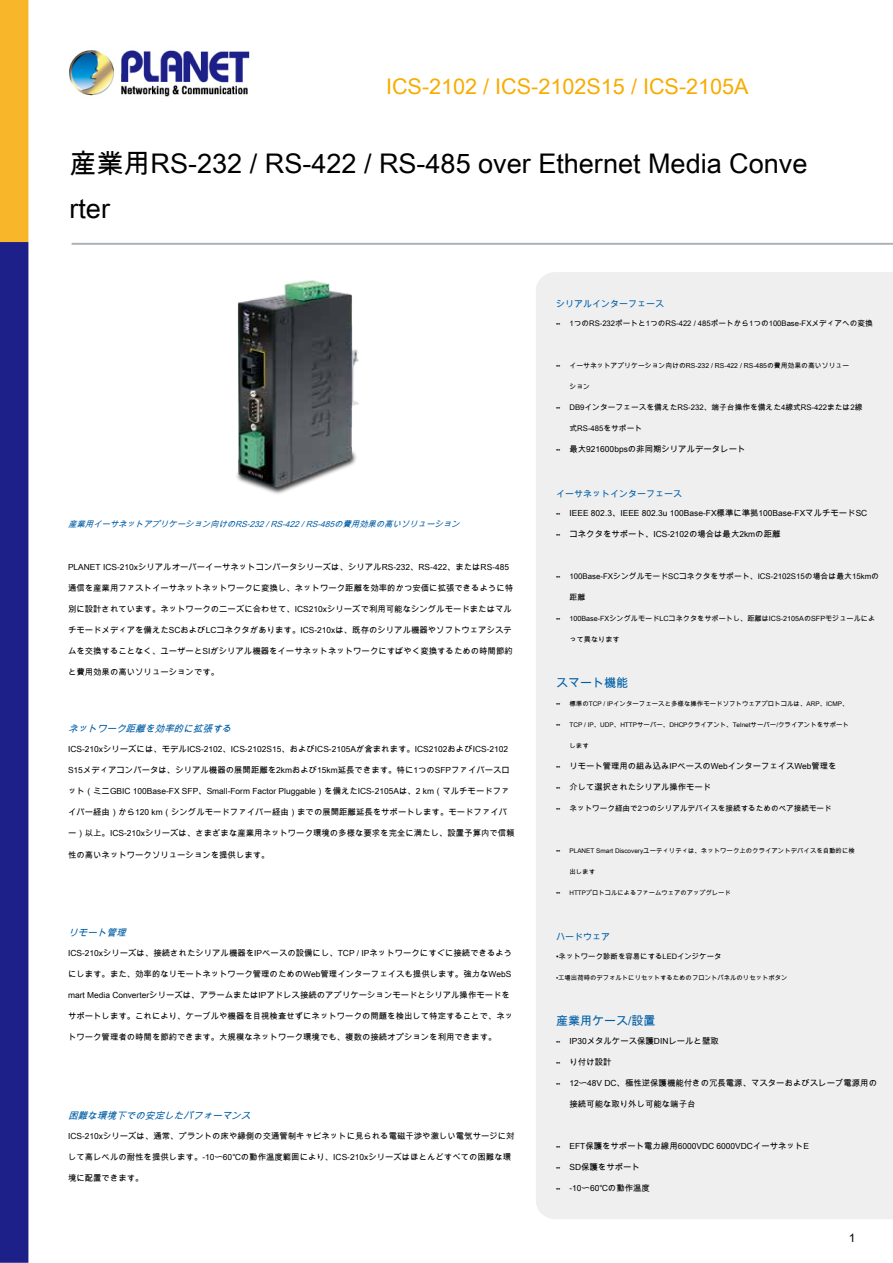
<style>
.page{position:relative;width:893px;height:1263px;background:#fff}
.page>*{position:absolute;margin:0;border:0;box-sizing:border-box;transform-origin:0 0}
.t1{font:27px/45px "Arial Unicode MS";color:#000}
.t2{font:21.6px "Arial Unicode MS";color:#f7ac00}
.t3{font:12px "Arial Unicode MS";color:#005ea6}
.t4{font:12px "Arial Unicode MS";color:#000}
.t5{font:italic 9.6px "Arial Unicode MS";color:#005ea6}
.t6{font:9px "Arial Unicode MS";color:#005ea6}
.t7{font:8.4px "Arial Unicode MS";color:#000}
.t8{font:italic 8.4px "Arial Unicode MS";color:#005ea6}
.t9{font:7.8px "Arial Unicode MS";color:#000}
.t10{font:7.65px "Arial Unicode MS";color:#000}
.t11{font:7.5px "Arial Unicode MS";color:#000}
.t12{font:7.2px "Arial Unicode MS";color:#000}
.t13{font:6.9px "Arial Unicode MS";color:#000}
.t14{font:6.45px "Arial Unicode MS";color:#000}
.t15{font:6.3px "Arial Unicode MS";color:#000}
.s1{font-size:6.3px}
</style>
<div class="page">
<img style="left:0;top:0;width:893px;height:1263px">
<div style="left:536px;top:272px;width:357px;height:947px;background:#efefef"></div>
<img style="left:225px;top:273px;width:140px;height:228px">
<h2 class="t2" style="left:386px;top:71px;width:364px">ICS-2102 / ICS-2102S15 / ICS-2105A</h2>
<h1 class="t1" style="left:69px;top:140px;width:739px">産業用RS-232 / RS-422 / RS-485 over Ethernet Media Conve rter</h1>
<p class="t8" style="left:68px;top:518px;width:396px">産業用イーサネットアプリケーション向けのRS-232/RS-422/RS-485の費用効果の高いソリューション</p>
<p class="t7" style="left:68px;top:561px;width:443px">PLANET ICS-210xシリアルオーバーイーサネットコンバータシリーズは、シリアルRS-232、RS-422、またはRS-485</p>
<p class="t7" style="left:68px;top:582px;width:447px">通信を産業用ファストイーサネットネットワークに変換し、ネットワーク距離を効率的かつ安価に拡張できるように特</p>
<p class="t7" style="left:68px;top:603px;width:445px">別に設計されています。ネットワークのニーズに合わせて、ICS210xシリーズで利用可能なシングルモードまたはマル</p>
<p class="t7" style="left:68px;top:624px;width:445px">チモードメディアを備えたSCおよびLCコネクタがあります。ICS-210xは、既存のシリアル機器やソフトウェアシステ</p>
<p class="t7" style="left:68px;top:645px;width:446px">ムを交換することなく、ユーザーとSIがシリアル機器をイーサネットネットワークにすばやく変換するための時間節約</p>
<p class="t7" style="left:68px;top:666px;width:153px">と費用効果の高いソリューションです。</p>
<p class="t5" style="left:68px;top:722px;width:169px">ネットワーク距離を効率的に拡張する</p>
<p class="t7" style="left:68px;top:743px;width:442px">ICS-210xシリーズには、モデルICS-2102、ICS-2102S15、およびICS-2105Aが含まれます。ICS2102およびICS-2102</p>
<p class="t7" style="left:68px;top:764px;width:443px">S15メディアコンバータは、シリアル機器の展開距離を2kmおよび15km延長できます。特に1つのSFPファイバースロ</p>
<p class="t7" style="left:68px;top:785px;width:443px">ット（ミニGBIC 100Base-FX SFP、Small-Form Factor Pluggable）を備えたICS-2105Aは、2 km（マルチモードファ</p>
<p class="t7" style="left:68px;top:806px;width:441px">イバー経由）から120 km（シングルモードファイバー経由）までの展開距離延長をサポートします。モードファイバ</p>
<p class="t7" style="left:68px;top:827px;width:448px">ー）以上。ICS-210xシリーズは、さまざまな産業用ネットワーク環境の多様な要求を完全に満たし、設置予算内で信頼</p>
<p class="t7" style="left:68px;top:848px;width:203px">性の高いネットワークソリューションを提供します。</p>
<p class="t6" style="left:556px;top:297px;width:110px">シリアルインターフェース</p>
<p class="t10" style="left:556px;top:317px;width:318px"><span class="s1">••</span> 1つのRS-232ポートと1つのRS-422 / 485ポートから1つの100Base-FXメディアへの変換</p>
<p class="t13" style="left:569px;top:360px;width:281px">イーサネットアプリケーション向けのRS-232 / RS-422 / RS-485の費用効果の高いソリュー</p>
<p class="t13" style="left:569px;top:381px;width:22px">ション</p>
<p class="t9" style="left:569px;top:401px;width:294px">DB9インターフェースを備えたRS-232、端子台操作を備えた4線式RS-422または2線</p>
<p class="t9" style="left:569px;top:422px;width:74px">式RS-485をサポート</p>
<p class="t7" style="left:569px;top:443px;width:177px">最大921600bpsの非同期シリアルデータレート</p>
<p class="t15" style="left:556px;top:361px;width:6px">••</p>
<p class="t15" style="left:556px;top:403px;width:6px">••</p>
<p class="t15" style="left:556px;top:445px;width:6px">••</p>
<p class="t6" style="left:556px;top:487px;width:128px">イーサネットインターフェース</p>
<p class="t15" style="left:556px;top:509px;width:6px">••</p>
<p class="t15" style="left:556px;top:530px;width:6px">••</p>
<p class="t7" style="left:569px;top:506px;width:299px">IEEE 802.3、IEEE 802.3u 100Base-FX標準に準拠100Base-FXマルチモードSC</p>
<p class="t7" style="left:569px;top:528px;width:212px">コネクタをサポート、ICS-2102の場合は最大2kmの距離</p>
<p class="t9" style="left:569px;top:570px;width:311px">100Base-FXシングルモードSCコネクタをサポート、ICS-2102S15の場合は最大15kmの</p>
<p class="t9" style="left:569px;top:591px;width:17px">距離</p>
<p class="t12" style="left:569px;top:613px;width:307px">100Base-FXシングルモードLCコネクタをサポートし、距離はICS-2105AのSFPモジュールによ</p>
<p class="t12" style="left:569px;top:634px;width:52px">って異なります</p>
<p class="t15" style="left:556px;top:572px;width:6px">••</p>
<p class="t15" style="left:556px;top:614px;width:6px">••</p>
<h3 class="t3" style="left:556px;top:674px;width:74px">スマート機能</h3>
<p class="t15" style="left:556px;top:699px;width:6px">••</p>
<p class="t15" style="left:556px;top:720px;width:6px">••</p>
<p class="t14" style="left:569px;top:699px;width:281px">標準のTCP / IPインターフェースと多様な操作モードソフトウェアプロトコルは、ARP、ICMP、</p>
<p class="t14" style="left:569px;top:720px;width:281px">TCP / IP、UDP、HTTPサーバー、DHCPクライアント、Telnetサーバー/クライアントをサポート</p>
<p class="t14" style="left:569px;top:741px;width:21px">します</p>
<p class="t7" style="left:569px;top:760px;width:269px">リモート管理用の組み込みIPベースのWebインターフェイスWeb管理を</p>
<p class="t7" style="left:569px;top:781px;width:143px">介して選択されたシリアル操作モード</p>
<p class="t10" style="left:569px;top:802px;width:264px">ネットワーク経由で2つのシリアルデバイスを接続するためのペア接続モード</p>
<p class="t14" style="left:569px;top:846px;width:287px">PLANET Smart Discoveryユーティリティは、ネットワーク上のクライアントデバイスを自動的に検</p>
<p class="t14" style="left:569px;top:867px;width:27px">出します</p>
<p class="t15" style="left:569px;top:888px;width:163px">HTTPプロトコルによるファームウェアのアップグレード</p>
<p class="t15" style="left:556px;top:762px;width:6px">••</p>
<p class="t15" style="left:556px;top:783px;width:6px">••</p>
<p class="t15" style="left:556px;top:804px;width:6px">••</p>
<p class="t15" style="left:556px;top:846px;width:6px">••</p>
<p class="t15" style="left:556px;top:888px;width:6px">••</p>
<p class="t5" style="left:68px;top:926px;width:63px">リモート管理</p>
<p class="t6" style="left:556px;top:930px;width:56px">ハードウェア</p>
<p class="t7" style="left:68px;top:947px;width:446px">ICS-210xシリーズは、接続されたシリアル機器をIPベースの設備にし、TCP / IPネットワークにすぐに接続できるよう</p>
<p class="t7" style="left:68px;top:968px;width:445px">にします。また、効率的なリモートネットワーク管理のためのWeb管理インターフェイスも提供します。強力なWebS</p>
<p class="t7" style="left:68px;top:989px;width:443px">mart Media Converterシリーズは、アラームまたはIPアドレス接続のアプリケーションモードとシリアル操作モードを</p>
<p class="t7" style="left:68px;top:1010px;width:447px">サポートします。これにより、ケーブルや機器を目視検査せずにネットワークの問題を検出して特定することで、ネッ</p>
<p class="t7" style="left:68px;top:1031px;width:430px">トワーク管理者の時間を節約できます。大規模なネットワーク環境でも、複数の接続オプションを利用できます。</p>
<p class="t11" style="left:556px;top:950px;width:167px">•ネットワーク診断を容易にするLEDインジケータ</p>
<p class="t15" style="left:556px;top:973px;width:233px">•工場出荷時のデフォルトにリセットするためのフロントパネルのリセットボタン</p>
<h3 class="t3" style="left:556px;top:1012px;width:101px">産業用ケース/設置</h3>
<p class="t15" style="left:556px;top:1037px;width:6px">••</p>
<p class="t15" style="left:556px;top:1058px;width:6px">••</p>
<p class="t15" style="left:556px;top:1079px;width:6px">••</p>
<p class="t7" style="left:569px;top:1035px;width:151px">IP30メタルケース保護DINレールと壁取</p>
<p class="t7" style="left:569px;top:1056px;width:44px">り付け設計</p>
<p class="t7" style="left:569px;top:1077px;width:309px">12〜48V DC、極性逆保護機能付きの冗長電源、マスターおよびスレーブ電源用の</p>
<p class="t7" style="left:569px;top:1098px;width:128px">接続可能な取り外し可能な端子台</p>
<p class="t7" style="left:569px;top:1140px;width:241px">EFT保護をサポート電力線用6000VDC 6000VDCイーサネットE</p>
<p class="t7" style="left:569px;top:1161px;width:72px">SD保護をサポート</p>
<p class="t7" style="left:569px;top:1182px;width:82px">-10〜60℃の動作温度</p>
<p class="t5" style="left:68px;top:1108px;width:188px">困難な環境下での安定したパフォーマンス</p>
<p class="t7" style="left:68px;top:1130px;width:448px">ICS-210xシリーズは、通常、プラントの床や縁側の交通管制キャビネットに見られる電磁干渉や激しい電気サージに対</p>
<p class="t7" style="left:68px;top:1151px;width:445px">して高レベルの耐性を提供します。-10〜60℃の動作温度範囲により、ICS-210xシリーズはほとんどすべての困難な環</p>
<p class="t7" style="left:68px;top:1172px;width:77px">境に配置できます。</p>
<p class="t15" style="left:556px;top:1142px;width:6px">••</p>
<p class="t15" style="left:556px;top:1163px;width:6px">••</p>
<p class="t15" style="left:556px;top:1184px;width:6px">••</p>
<h3 class="t4" style="left:849px;top:1229px;width:8px">1</h3>
</div>
